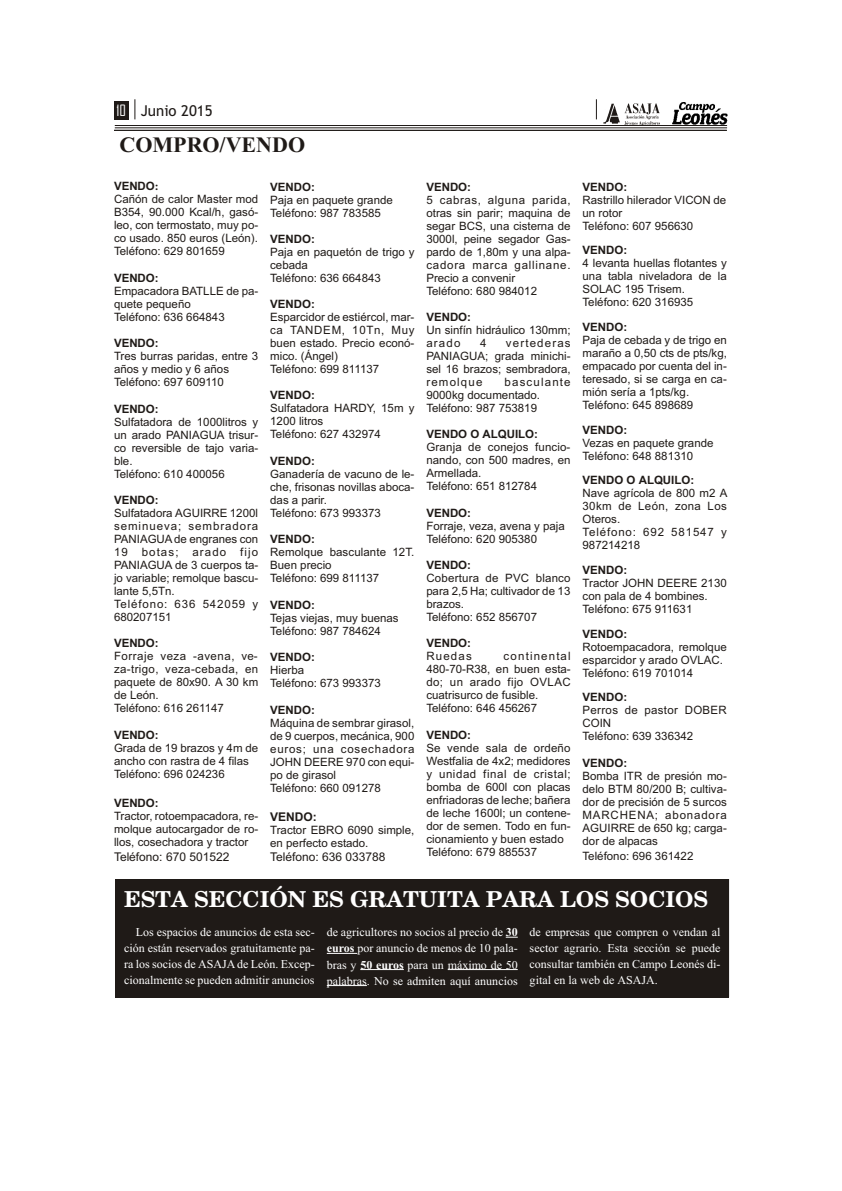
<style>
.page{position:relative;width:842px;height:1191px;background:#fff}
.page>*{position:absolute;margin:0;border:0;box-sizing:border-box;transform-origin:0 0}
.t1{font:700 22px "New Century Schoolbook";color:#fff}
.t2{font:700 22px "Times New Roman";color:#1f1a17}
.t3{font:15px "Trebuchet MS";color:#1f1a17}
.t4{font:12px/16px "Times New Roman";color:#fff;text-align:justify}
.t5{font:12px "Arial";color:#1f1a17}
.t6{font:700 12px "Arial";color:#1f1a17}
.t7{font:11.5px/13px "Arial";color:#1f1a17}
.t8{font:700 11.5px "Arial";color:#1f1a17}
.s1{font-family:"Agency FB";color:#fff}
.s2{font-weight:700}
.s3{font-family:"Times New Roman";font-weight:700}
</style>
<div class="page">
<div style="left:115px;top:102px;width:14px;height:18px;background:#1f1a17"></div>
<svg style="left:135px;top:99px;width:1px;height:20px"></svg>
<svg style="left:596px;top:99px;width:1px;height:20px"></svg>
<hr style="left:115px;top:128px;width:612px;height:1px;background:#1f1a17">
<hr style="left:115px;top:125px;width:612px;height:1px;background:#1f1a17">
<img style="left:672px;top:103px;width:55px;height:22px">
<img style="left:603px;top:103px;width:57px;height:22px">
<hr style="left:114px;top:130px;width:613px;height:1px;background:#1f1a17">
<div style="left:116px;top:879px;width:613px;height:118px;background:#1f1a17"></div>
<svg style="left:506px;top:937px;width:12px;height:1px"></svg>
<hr style="left:327px;top:953px;width:30px;height:1px;background:#fff">
<hr style="left:360px;top:969px;width:44px;height:1px;background:#fff">
<hr style="left:448px;top:969px;width:70px;height:1px;background:#fff">
<hr style="left:327px;top:985px;width:40px;height:1px;background:#fff">
<h2 class="t3" style="left:116px;top:105px;width:98px"><span class="s1">10</span> Junio 2015</h2>
<h1 class="t2" style="left:120px;top:138px;width:187px">COMPRO/VENDO</h1>
<p class="t7" style="left:114px;top:181px;width:146px"><span class="s2">VENDO</span><span class="s3">:<br></span>Ca ñón de ca lor Mas ter mod<br>B354, 90.000 Kcal/h, ga só - leo, con ter mos ta to, muy po - co usa do. 850 eu ros (León).<br>Te lé fo no: 629 801659</p>
<p class="t8" style="left:114px;top:274px;width:46px">VENDO:</p>
<p class="t7" style="left:114px;top:285px;width:146px">Empa ca do ra BATLLE de pa - que te pe que ño<br>Te lé fo no: 636 664843</p>
<p class="t8" style="left:114px;top:339px;width:46px">VENDO:</p>
<p class="t7" style="left:114px;top:351px;width:146px">Tres bu rras pa ri das, en tre 3 años y me dio y 6 años<br>Te lé fo no: 697 609110</p>
<p class="t8" style="left:114px;top:404px;width:46px">VENDO:</p>
<p class="t7" style="left:114px;top:416px;width:146px">Sul fa ta do ra de 1000li tros y un ara do PANIAGUA tri sur - co re ver si ble de ta jo va ria - ble.<br>Te lé fo no: 610 400056</p>
<p class="t8" style="left:114px;top:496px;width:46px">VENDO:</p>
<p class="t7" style="left:114px;top:508px;width:146px">Sul fa ta do ra AGUIRRE 1200l se mi nue va; sem bra do ra<br>PANIAGUA de en gra nes con<br>19 bo tas; ara do fi jo<br>PANIAGUA de 3 cuer pos ta - jo va ria ble; re mol que bas cu - lan te 5,5Tn.<br>Te lé fo no: 636 542059 y<br>680207151</p>
<p class="t8" style="left:114px;top:639px;width:46px">VENDO:</p>
<p class="t7" style="left:114px;top:651px;width:146px">Fo rra je ve za -ave na, ve - za-tri go, ve za-ce ba da, en pa que te de 80x90. A 30 km de León.<br>Te lé fo no: 616 261147</p>
<p class="t8" style="left:114px;top:731px;width:46px">VENDO:</p>
<p class="t7" style="left:114px;top:743px;width:146px">Gra da de 19 bra zos y 4m de an cho con ras tra de 4 fi las<br>Te lé fo no: 696 024236</p>
<p class="t8" style="left:114px;top:799px;width:46px">VENDO:</p>
<p class="t7" style="left:114px;top:811px;width:146px;text-align:justify">Trac tor, ro toem pa ca do ra, re - mol que au to car ga dor de ro - llos, co se cha do ra y trac tor</p>
<p class="t5" style="left:114px;top:852px;width:117px">Te lé fo no: 670 501522</p>
<p class="t8" style="left:270px;top:182px;width:46px">VENDO:</p>
<p class="t7" style="left:270px;top:194px;width:124px">Pa ja en pa que te gran de<br>Te lé fo no: 987 783585</p>
<p class="t8" style="left:270px;top:234px;width:46px">VENDO:</p>
<p class="t7" style="left:270px;top:246px;width:146px">Pa ja en pa que tón de tri go y ce ba da<br>Te lé fo no: 636 664843</p>
<p class="t8" style="left:270px;top:300px;width:46px">VENDO:</p>
<p class="t7" style="left:270px;top:312px;width:146px">Espar ci dor de es tiér col, mar - ca TANDEM, 10Tn, Muy buen es ta do. Pre cio eco nó - mi co. (Ángel)<br>Te lé fo no: 699 811137</p>
<p class="t8" style="left:270px;top:391px;width:46px">VENDO:</p>
<p class="t7" style="left:270px;top:403px;width:146px">Sul fa ta do ra HARDY, 15m y<br>1200 li tros<br>Te lé fo no: 627 432974</p>
<p class="t8" style="left:270px;top:456px;width:46px">VENDO:</p>
<p class="t7" style="left:270px;top:468px;width:146px">Ga na de ría de va cu no de le - che, fri so nas no vi llas abo ca - das a pa rir.<br>Te lé fo no: 673 993373</p>
<p class="t8" style="left:270px;top:535px;width:46px">VENDO:</p>
<p class="t7" style="left:270px;top:547px;width:146px">Re mol que bas cu lan te 12T.<br>Buen pre cio<br>Te lé fo no: 699 811137</p>
<p class="t8" style="left:270px;top:600px;width:46px">VENDO:</p>
<p class="t7" style="left:270px;top:612px;width:130px">Te jas vie jas, muy bue nas<br>Te lé fo no: 987 784624</p>
<p class="t8" style="left:270px;top:653px;width:46px">VENDO:</p>
<p class="t7" style="left:270px;top:665px;width:112px">Hier ba<br>Te lé fo no: 673 993373</p>
<p class="t8" style="left:270px;top:705px;width:46px">VENDO:</p>
<p class="t7" style="left:270px;top:717px;width:146px">Má qui na de sem brar gi ra sol, de 9 cuer pos, me cá ni ca, 900 eu ros; una co se cha do ra<br>JOHN DEERE 970 con equi - po de gi ra sol<br>Te lé fo no: 660 091278</p>
<p class="t6" style="left:270px;top:812px;width:48px">VENDO:</p>
<p class="t7" style="left:270px;top:824px;width:146px">Trac tor EBRO 6090 sim ple, en per fec to es ta do.</p>
<p class="t5" style="left:270px;top:853px;width:117px">Te lé fo no: 636 033788</p>
<p class="t8" style="left:426px;top:182px;width:46px">VENDO:</p>
<p class="t7" style="left:426px;top:194px;width:146px">5 ca bras, al gu na pa ri da, otras sin pa rir; ma qui na de se gar BCS, una cister na de<br>3000l, pei ne se ga dor Gas - par do de 1,80m y una al pa - ca do ra mar ca ga lli na ne.<br>Pre cio a con ve nir<br>Te lé fo no: 680 984012</p>
<p class="t8" style="left:426px;top:313px;width:46px">VENDO:</p>
<p class="t7" style="left:426px;top:324px;width:146px">Un sin fín hi dráu li co 130mm; ara do</p>
<p class="t7" style="left:426px;top:337px;width:146px;text-align:justify;text-indent:80px">ver te de ras PANIAGUA; gra da mi ni chi - sel 16 bra zos; sem bra do ra, re mol que</p>
<p class="t7" style="left:480px;top:337px;width:8px">4</p>
<p class="t7" style="left:426px;top:376px;width:146px;text-indent:78px">bas cu lan te<br>9000kg do cu men ta do.<br>Te lé fo no: 987 753819</p>
<p class="t8" style="left:426px;top:430px;width:113px">VENDO O ALQUILO:</p>
<p class="t7" style="left:426px;top:442px;width:146px">Gran ja de co ne jos fun cio - nan do, con 500 ma dres, en<br>Arme lla da.<br>Te lé fo no: 651 812784</p>
<p class="t8" style="left:426px;top:508px;width:46px">VENDO:</p>
<p class="t7" style="left:426px;top:520px;width:140px">Fo rra je, ve za, ave na y pa ja<br>Te lé fo no: 620 905380</p>
<p class="t8" style="left:426px;top:561px;width:46px">VENDO:</p>
<p class="t7" style="left:426px;top:573px;width:146px">Co ber tu ra de PVC blan co pa ra 2,5 Ha; cul ti va dor de 13 bra zos.<br>Te lé fo no: 652 856707</p>
<p class="t8" style="left:426px;top:639px;width:46px">VENDO:</p>
<p class="t7" style="left:426px;top:651px;width:47px">Rue das</p>
<p class="t7" style="left:426px;top:651px;width:146px;text-indent:77px">con ti nen tal<br>480-70-R38, en buen es ta - do; un ara do fi jo OVLAC cua tri sur co de fu si ble.<br>Te lé fo no: 646 456267</p>
<p class="t8" style="left:426px;top:730px;width:46px">VENDO:</p>
<p class="t7" style="left:426px;top:742px;width:146px">Se ven de sa la de or de ño<br>West fa lia de 4x2; me di do res y uni dad fi nal de cris tal; bom ba de 600l con pla cas en fria do ras de le che; ba ñe ra de le che 1600l; un con te ne - dor de se men. To do en fun - cio na mien to y buen es ta do<br>Te lé fo no: 679 885537</p>
<p class="t8" style="left:583px;top:182px;width:46px">VENDO:</p>
<p class="t7" style="left:583px;top:194px;width:145px">Ras tri llo hi le ra dor VICON de un ro tor<br>Te lé fo no: 607 956630</p>
<p class="t8" style="left:583px;top:246px;width:46px">VENDO:</p>
<p class="t7" style="left:583px;top:258px;width:146px">4 le van ta hue llas flo tan tes y una ta bla ni ve la do ra de la<br>SOLAC 195 Tri sem.<br>Te lé fo no: 620 316935</p>
<p class="t8" style="left:583px;top:323px;width:46px">VENDO:</p>
<p class="t7" style="left:583px;top:335px;width:146px">Pa ja de ce ba da y de tri go en ma ra ño a 0,50 cts de pts/kg, em pa ca do por cuen ta del in - te re sa do, si se car ga en ca - mión se ría a 1pts/kg.<br>Te lé fo no: 645 898689</p>
<p class="t8" style="left:583px;top:425px;width:46px">VENDO:</p>
<p class="t7" style="left:583px;top:437px;width:132px">Ve zas en pa que te gran de<br>Te lé fo no: 648 881310</p>
<p class="t8" style="left:583px;top:476px;width:113px">VENDO O ALQUILO:</p>
<p class="t7" style="left:583px;top:488px;width:146px">Na ve agríco la de 800 m2 A<br>30km de León, zo na Los<br>Ote ros.<br>Te lé fo no: 692 581547 y<br>987214218</p>
<p class="t8" style="left:583px;top:566px;width:46px">VENDO:</p>
<p class="t7" style="left:583px;top:578px;width:146px">Trac tor JOHN DEERE 2130 con pa la de 4 bom bi nes.<br>Te lé fo no: 675 911631</p>
<p class="t8" style="left:583px;top:629px;width:46px">VENDO:</p>
<p class="t7" style="left:583px;top:641px;width:146px">Ro toem pa ca do ra, re mol que es par ci dor y ara do OVLAC.<br>Te lé fo no: 619 701014</p>
<p class="t8" style="left:583px;top:693px;width:46px">VENDO:</p>
<p class="t7" style="left:583px;top:705px;width:146px">Pe rros de pas tor DOBER<br>COIN<br>Te lé fo no: 639 336342</p>
<p class="t8" style="left:583px;top:758px;width:46px">VENDO:</p>
<p class="t7" style="left:583px;top:770px;width:146px;text-align:justify">Bom ba ITR de pre sión mo - de lo BTM 80/200 B; cul ti va - dor de pre ci sión de 5 sur cos MARCHENA; abo na do ra AGUIRRE de 650 kg; car ga - dor de al pa cas</p>
<p class="t7" style="left:583px;top:850px;width:112px">Te lé fo no: 696 361422</p>
<h1 class="t1" style="left:124px;top:891px;width:586px">ESTA SECCIÓN ES GRATUITA PARA LOS SOCIOS</h1>
<p class="t4" style="left:124px;top:925px;width:192px;text-indent:12px">Los es pa cios de anun cios de es ta sec - ción es tán re ser va dos gra tui ta men te pa - ra los so cios de ASAJA de León. Excep - cio nal men te se pue den ad mi tir anun cios</p>
<p class="t4" style="left:327px;top:925px;width:192px">de agri cul to res no so cios al pre cio de <span class="s2">30 eu ros</span> por anun cio de me nos de 10 pa la - bras y <span class="s2">50 eu ros</span> pa ra un má xi mo de 50 pa la bras. No se ad mi ten aquí anun cios</p>
<p class="t4" style="left:530px;top:925px;width:192px">de em pre sas que com pren o ven dan al sec tor agra rio. Esta sec ción se pue de con sul tar tam bién en Cam po Leo nés di - gi tal en la web de ASAJA.</p>
</div>
